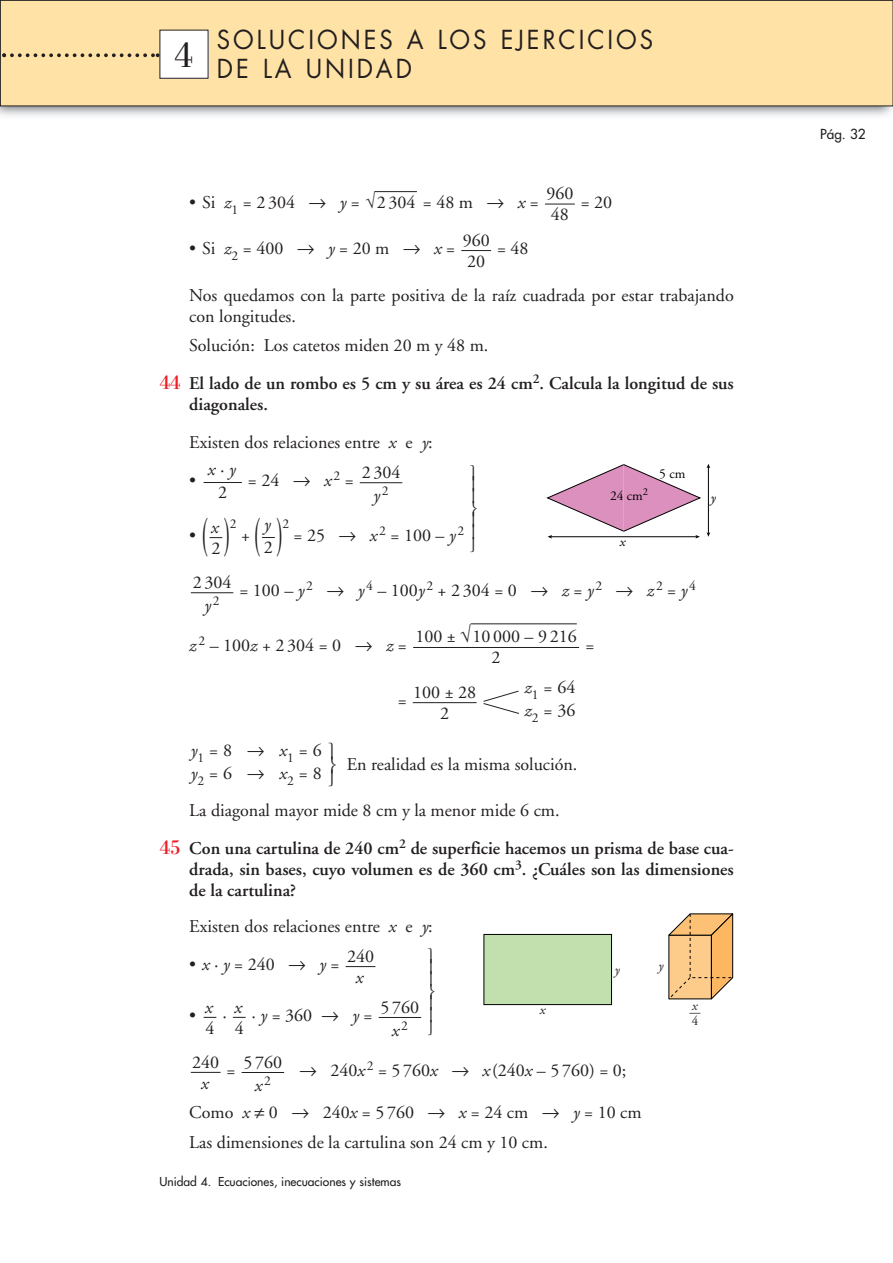
<style>
.page{position:relative;width:893px;height:1263px;background:#fff}
.page>*{position:absolute;margin:0;border:0;box-sizing:border-box;transform-origin:0 0}
.t1{font:37.5px "Bodoni";color:#231f20}
.t2{font:25.5px/28.5px "Futura";letter-spacing:.125em;color:#231f20;scale:.94 1}
.t3{font:18px/21px "Adobe Garamond";color:#231f20}
.t4{font:600 18px/38px "Adobe Garamond";color:#231f20}
.t5{font:italic 18px/23.4px "Adobe Garamond";color:#231f20;text-align:center}
.t6{font:13.5px "Adobe Garamond";color:#000}
.t7{font:13.5px "Futura";color:#231f20}
.t8{font:italic 13.5px "Adobe Garamond";color:#231f20}
.t9{font:13.5px "Adobe Garamond";color:#231f20}
.t10{font:italic 13.5px "Adobe Garamond";color:#000}
.t11{font:italic 13.5px "Adobe Garamond";color:#231f20;scale:.95 1}
.t12{font:italic 13.5px "Adobe Garamond";color:#231f20;scale:.8 1}
.t13{font:13.5px "Adobe Garamond";color:#231f20;scale:.95 1}
.t14{font:12px "Futura";color:#231f20}
.s1{font-style:italic}
.s2{font-weight:400}
.s3{font-family:"Bodoni";font-weight:400;font-size:21px;color:#ee1d23}
.s4{font-weight:600}
.s5{font-style:normal}
</style>
<div class="page">
<hr style="left:241px;top:1072px;width:43px;height:1px;background:#231f20">
<svg style="left:191px;top:1072px;width:29px;height:1px"></svg>
<hr style="left:378px;top:1017px;width:43px;height:1px;background:#231f20">
<svg style="left:233px;top:1017px;width:12px;height:1px"></svg>
<svg style="left:203px;top:1017px;width:13px;height:1px"></svg>
<hr style="left:345px;top:966px;width:30px;height:1px;background:#231f20">
<hr style="left:413px;top:702px;width:63px;height:1px;background:#231f20">
<hr style="left:470px;top:624px;width:106px;height:1px;background:#231f20">
<hr style="left:413px;top:647px;width:166px;height:1px;background:#231f20">
<hr style="left:191px;top:592px;width:42px;height:1px;background:#231f20">
<hr style="left:360px;top:482px;width:42px;height:1px;background:#231f20">
<hr style="left:203px;top:482px;width:39px;height:1px;background:#231f20">
<hr style="left:461px;top:250px;width:30px;height:1px;background:#231f20">
<svg style="left:545px;top:204px;width:29px;height:1px"></svg>
<hr style="left:374px;top:191px;width:43px;height:1px;background:#231f20">
<img style="left:0;top:106px;width:892px;height:10px">
<div style="left:0;top:0;width:892px;height:106px;background:#ffe2a5"></div>
<div style="left:0;top:0;width:892px;height:106px;border:1px solid #231f20"></div>
<svg style="left:2px;top:53px;width:157px;height:4px"></svg>
<div style="left:160px;top:30px;width:48px;height:48px;background:#fff"></div>
<svg style="left:546px;top:464px;width:164px;height:75px"></svg>
<div style="left:484px;top:934px;width:127px;height:71px;background:#c2dfae"></div>
<div style="left:483px;top:934px;width:129px;height:71px;border:1px solid #000"></div>
<svg style="left:668px;top:913px;width:65px;height:87px;background:#e7b87d"></svg>
<svg style="left:483px;top:690px;width:36px;height:24px"></svg>
<svg style="left:209px;top:537px;width:14px;height:2px"></svg>
<svg style="left:262px;top:537px;width:13px;height:1px"></svg>
<h1 class="t1" style="left:175px;top:41px;width:20px">4</h1>
<h1 class="t1" style="left:175px;top:41px;width:20px">1</h1>
<h2 class="t2" style="left:217px;top:28px;width:465px">SOLUCIONES A LOS EJERCICIOS<br>DE LA UNIDAD</h2>
<p class="t3" style="left:546px;top:185px;width:28px">960<br>48</p>
<p class="t3" style="left:189px;top:193px;width:351px">• Si <span class="s1">z</span><sub>1</sub> = 2 304 → <span class="s1">y</span> = √2 304 = 48 m → <span class="s1">x</span> =</p>
<p class="t3" style="left:580px;top:193px;width:33px">= 20</p>
<p class="t3" style="left:189px;top:240px;width:267px">•Si <span class="s1">z</span><sub>2</sub>= 400 → <span class="s1">y</span>= 20 m → <span class="s1">x</span>=</p>
<p class="t3" style="left:497px;top:240px;width:33px">= 48</p>
<p class="t3" style="left:189px;top:286px;width:546px">Nos quedamos con la parte positiva de la raíz cuadrada por estar trabajando con longitudes.</p>
<p class="t4" style="left:160px;top:328px;width:575px;text-indent:30px"><span class="s2">Solución: Los catetos miden 20 m y 48 m.<br></span><span class="s3">44</span> El lado de un rombo es 5 cm y su área es 24 cm<sup>2</sup>. Calcula la longitud de sus</p>
<p class="t3" style="left:189px;top:387px;width:245px;line-height:38px"><span class="s4">diagonales.<br></span>Existen dos relaciones entre <span class="s1">x</span> e <span class="s1">y</span>: •</p>
<p class="t3" style="left:462px;top:231px;width:28px">960<br>20</p>
<p class="t3" style="left:362px;top:463px;width:40px;line-height:22.8px;text-align:center">2 304 <span class="s1">y</span><sup>2</sup></p>
<p class="t5" style="left:208px;top:459px;width:29px">x<span class="s5">·</span>y<br><span class="s5">2</span></p>
<p class="t6" style="left:659px;top:469px;width:28px">5 cm</p>
<p class="t3" style="left:248px;top:472px;width:107px">= 24 → <span class="s1">x</span><sup>2</sup>=</p>
<p class="t6" style="left:610px;top:490px;width:40px">24 cm<sup>2</sup></p>
<p class="t10" style="left:711px;top:493px;width:6px">y</p>
<p class="t9" style="left:230px;top:518px;width:8px">2</p>
<p class="t9" style="left:282px;top:518px;width:8px">2</p>
<p class="t5" style="left:264px;top:514px;width:8px">y</p>
<p class="t3" style="left:264px;top:539px;width:10px">2</p>
<p class="t5" style="left:211px;top:517px;width:9px">x</p>
<p class="t3" style="left:211px;top:539px;width:10px">2</p>
<p class="t3" style="left:293px;top:527px;width:172px">= 25 → <span class="s1">x</span><sup>2</sup> = 100 – <span class="s1">y</span><sup>2</sup></p>
<p class="t3" style="left:239px;top:582px;width:458px">= 100 – <span class="s1">y</span><sup>2</sup> → <span class="s1">y</span><sup>4</sup> – 100<span class="s1">y</span><sup>2</sup> + 2304 = 0 → <span class="s1">z</span> = <span class="s1">y</span><sup>2</sup> → <span class="s1">z</span><sup>2</sup> = <span class="s1">y</span><sup>4</sup></p>
<p class="t3" style="left:189px;top:637px;width:219px"><span class="s1">z</span><sup>2</sup> – 100<span class="s1">z</span> + 2304 = 0 → <span class="s1">z</span> =</p>
<p class="t3" style="left:585px;top:637px;width:10px">=</p>
<p class="t3" style="left:189px;top:527px;width:8px">•</p>
<p class="t3" style="left:241px;top:527px;width:10px">+</p>
<p class="t10" style="left:620px;top:536px;width:7px">x</p>
<p class="t3" style="left:193px;top:573px;width:40px;line-height:22.8px;text-align:center">2 304 <span class="s1">y</span><sup>2</sup></p>
<p class="t3" style="left:415px;top:627px;width:163px;text-align:center">100 ± √10 000 – 9 216<br>2</p>
<p class="t3" style="left:398px;top:692px;width:10px">=</p>
<p class="t3" style="left:413px;top:683px;width:64px;text-align:center">100 ± 28<br>2</p>
<p class="t3" style="left:524px;top:677px;width:52px;line-height:23.1px"><span class="s1">z</span><sub>1</sub> = 64 <span class="s1">z</span><sub>2</sub> = 36</p>
<p class="t3" style="left:191px;top:741px;width:132px;line-height:23.1px"><span class="s1">y</span><sub>1</sub>= 8 → <span class="s1">x</span><sub>1</sub>= 6 <span class="s1">y</span><sub>2</sub>= 6 → <span class="s1">x</span><sub>2</sub>= 8</p>
<p class="t3" style="left:347px;top:755px;width:232px">En realidad es la misma solución.</p>
<p class="t4" style="left:160px;top:793px;width:575px;text-indent:30px"><span class="s2">La diagonal mayor mide 8 cm y la menor mide 6 cm.<br></span><span class="s3">45</span> Con una cartulina de 240 cm<sup>2</sup> de superficie hacemos un prisma de base cua-</p>
<p class="t4" style="left:189px;top:861px;width:546px;line-height:21px">drada, sin bases, cuyo volumen es de 360 cm<sup>3</sup>. ¿Cuáles son las dimensiones de la cartulina?</p>
<p class="t3" style="left:189px;top:918px;width:245px">Existen dos relaciones entre <span class="s1">x</span> e <span class="s1">y</span>:</p>
<p class="t3" style="left:189px;top:956px;width:152px">•<span class="s1">x</span>·<span class="s1">y</span>= 240 → <span class="s1">y</span>=</p>
<p class="t3" style="left:189px;top:1006px;width:39px">• ·</p>
<p class="t3" style="left:251px;top:1006px;width:122px">·<span class="s1">y</span>= 360 → <span class="s1">y</span>=</p>
<p class="t3" style="left:347px;top:947px;width:28px">240</p>
<p class="t5" style="left:356px;top:967px;width:9px">x</p>
<p class="t8" style="left:658px;top:960px;width:6px">y</p>
<p class="t8" style="left:614px;top:964px;width:6px">y</p>
<p class="t3" style="left:380px;top:997px;width:40px;line-height:22.8px;text-align:center">5 760 <span class="s1">x</span><sup>2</sup></p>
<p class="t11" style="left:692px;top:1000px;width:7px">x</p>
<p class="t12" style="left:689px;top:1007px;width:15px">—</p>
<p class="t13" style="left:691px;top:1015px;width:8px">4</p>
<p class="t5" style="left:205px;top:997px;width:9px">x</p>
<p class="t3" style="left:205px;top:1019px;width:10px">4</p>
<p class="t5" style="left:234px;top:997px;width:9px">x</p>
<p class="t3" style="left:235px;top:1019px;width:10px">4</p>
<p class="t8" style="left:540px;top:1005px;width:7px">x</p>
<p class="t3" style="left:192px;top:1053px;width:28px">240</p>
<p class="t5" style="left:201px;top:1073px;width:9px">x</p>
<p class="t3" style="left:243px;top:1052px;width:40px;line-height:22.8px;text-align:center">5 760 <span class="s1">x</span><sup>2</sup></p>
<p class="t3" style="left:226px;top:1062px;width:10px">=</p>
<p class="t3" style="left:299px;top:1062px;width:329px">→ 240<span class="s1">x</span> <sup>2</sup> = 5 760<span class="s1">x</span> → <span class="s1">x</span>(240<span class="s1">x</span> – 5 760) = 0;</p>
<p class="t3" style="left:189px;top:1099px;width:454px;line-height:29.5px">Como <span class="s1">x</span> ≠ 0 → 240<span class="s1">x</span> = 5 760 → <span class="s1">x</span> = 24 cm → <span class="s1">y</span> = 10 cm<br>Las dimensiones de la cartulina son 24 cm y 10 cm.</p>
<p class="t14" style="left:159px;top:1176px;width:243px">Unidad 4. Ecuaciones, inecuaciones y sistemas</p>
<p class="t7" style="left:820px;top:128px;width:47px">Pág. 32</p>
</div>
